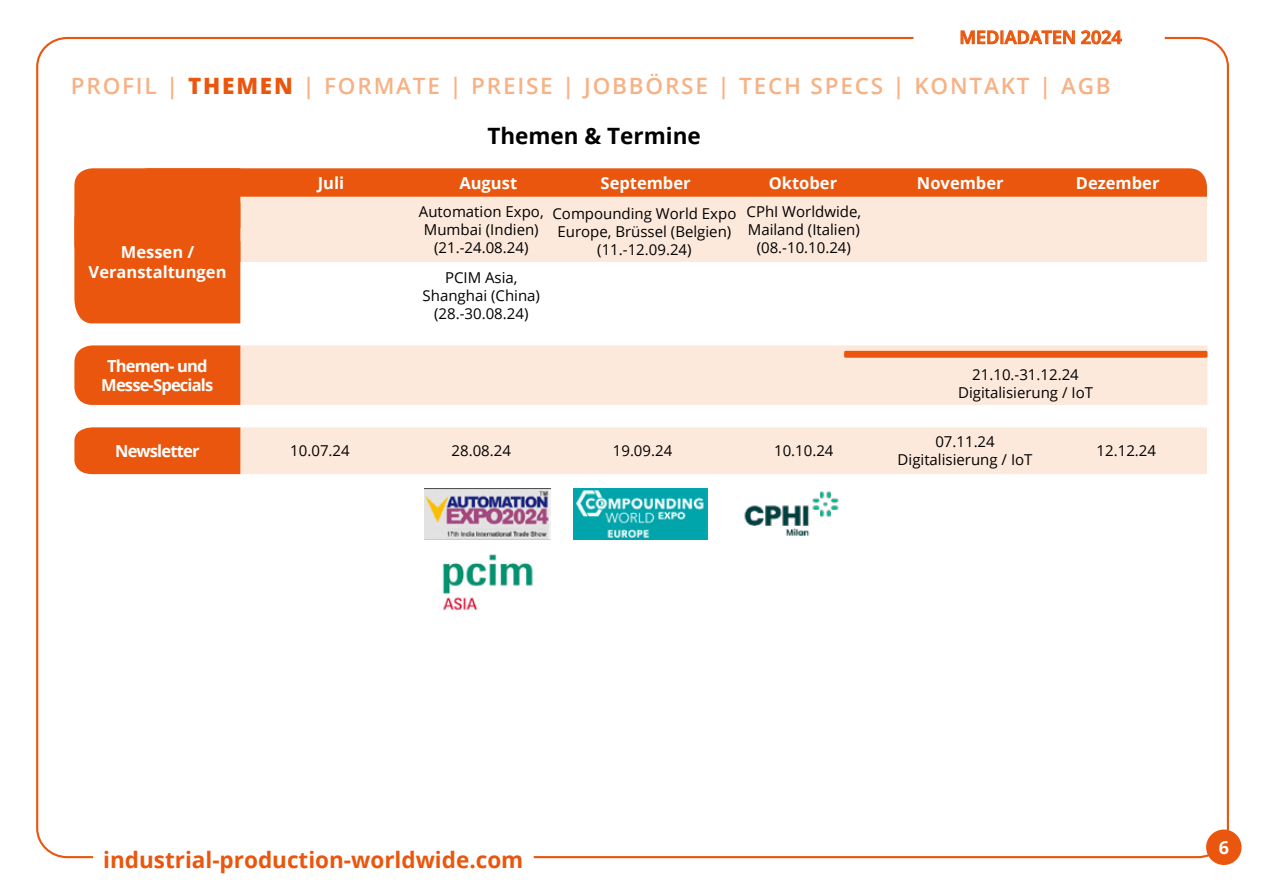
<style>
.page{position:relative;width:1263px;height:893px;background:#fff}
.page>*{position:absolute;margin:0;border:0;box-sizing:border-box;transform-origin:0 0}
.t1{font:600 22.5px "Open Sans";letter-spacing:.08em;color:#f7b184}
.t2{font:700 22.5px "Open Sans";color:#ea560d}
.t3{font:700 22.5px "Open Sans";color:#000}
.t4{font:600 18px "Open Sans";color:#ea560d}
.t5{font:700 18px "Open Sans";color:#fff}
.t6{font:700 16.5px "Open Sans";color:#fff}
.t7{font:700 16.5px/19.8px "Open Sans";letter-spacing:-.05em;color:#fff;text-align:center}
.t8{font:15px/18px "Open Sans";color:#000;text-align:center}
.s1{font-weight:800;color:#ea560d}
</style>
<div class="page">
<svg style="left:913px;top:30px;width:252px;height:15px"></svg>
<div style="left:1206px;top:829px;width:35px;height:36px;background:#ea560d;border-radius:50%"></div>
<svg style="left:130px;top:168px;width:1077px;height:50px;background:#eb6726"></svg>
<div style="left:240px;top:197px;width:967px;height:65px;background:#fde9db"></div>
<div style="left:252px;top:171px;width:944px;height:24px;background:#ea560d"></div>
<div style="left:240px;top:345px;width:967px;height:60px;background:#fde9db"></div>
<div style="left:844px;top:351px;width:363px;height:7px;background:#ea560d;border-radius:2px"></div>
<div style="left:74px;top:345px;width:166px;height:60px;background:#ea560d"></div>
<div style="left:240px;top:427px;width:967px;height:47px;background:#fde9db"></div>
<div style="left:74px;top:427px;width:166px;height:47px;background:#ea560d"></div>
<div style="left:74px;top:168px;width:166px;height:155px;background:#ea560d"></div>
<img style="left:424px;top:488px;width:126px;height:52px">
<img style="left:574px;top:488px;width:134px;height:52px">
<img style="left:744px;top:491px;width:95px;height:45px">
<img style="left:442px;top:554px;width:91px;height:57px">
<p class="t4" style="left:959px;top:25px;width:164px">MEDIADATEN 2024</p>
<h1 class="t1" style="left:71px;top:70px;width:1041px">PROFIL | <span class="s1">THEMEN</span> | FORMATE | PREISE | JOBBÖRSE | TECH SPECS | KONTAKT | AGB</h1>
<h1 class="t3" style="left:487px;top:120px;width:215px">Themen &amp; Termine</h1>
<p class="t6" style="left:318px;top:172px;width:28px">Juli</p>
<p class="t6" style="left:459px;top:172px;width:59px">August</p>
<p class="t6" style="left:601px;top:172px;width:92px">September</p>
<p class="t6" style="left:769px;top:172px;width:70px">Oktober</p>
<p class="t6" style="left:917px;top:172px;width:88px">November</p>
<p class="t6" style="left:1076px;top:172px;width:85px">Dezember</p>
<p class="t8" style="left:419px;top:202px;width:126px">Automation Expo,<br>Mumbai (Indien) (21.-24.08.24)</p>
<p class="t8" style="left:746px;top:202px;width:116px">CPhI Worldwide,<br>Mailand (Italien) (08.-10.10.24)</p>
<p class="t8" style="left:423px;top:268px;width:119px">PCIM Asia,<br>Shanghai (China) (28.-30.08.24)</p>
<p class="t8" style="left:552px;top:204px;width:185px">Compounding World Expo<br>Europe, Brüssel (Belgien)</p>
<p class="t6" style="left:121px;top:241px;width:75px">Messen /</p>
<p class="t8" style="left:597px;top:240px;width:96px">(11.-12.09.24)</p>
<p class="t6" style="left:89px;top:260px;width:139px">Veranstaltungen</p>
<p class="t7" style="left:101px;top:355px;width:114px">Themen- und<br>Messe-Specials</p>
<p class="t8" style="left:958px;top:365px;width:136px">21.10.-31.12.24<br>Digitalisierung / IoT</p>
<p class="t8" style="left:290px;top:442px;width:61px">10.07.24</p>
<p class="t8" style="left:452px;top:442px;width:61px">28.08.24</p>
<p class="t8" style="left:613px;top:442px;width:61px">19.09.24</p>
<p class="t8" style="left:774px;top:442px;width:61px">10.10.24</p>
<p class="t8" style="left:897px;top:433px;width:136px">07.11.24<br>Digitalisierung / IoT</p>
<p class="t7" style="left:115px;top:441px;width:86px">Newsletter</p>
<p class="t8" style="left:1096px;top:442px;width:61px">12.12.24</p>
<h1 class="t2" style="left:103px;top:844px;width:422px">industrial-production-worldwide.com</h1>
<p class="t5" style="left:1219px;top:835px;width:12px">6</p>
</div>
